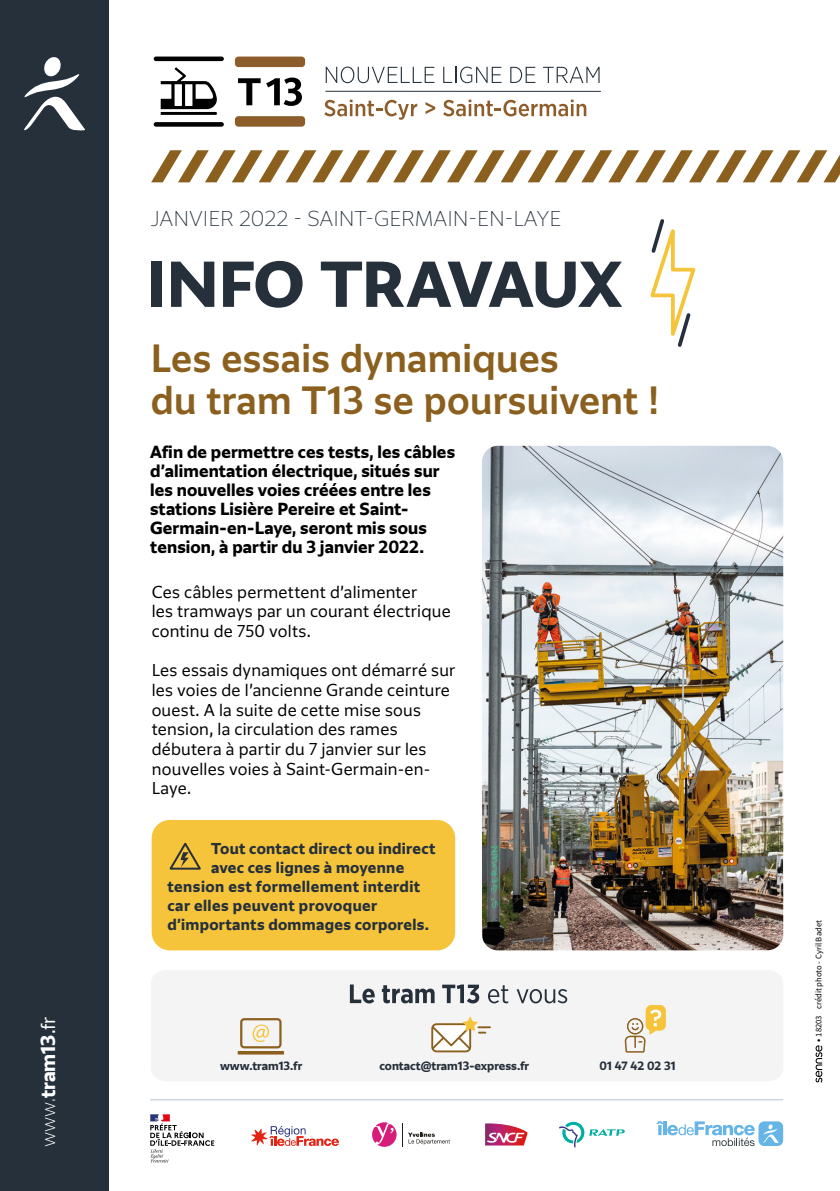
<style>
.page{position:relative;width:840px;height:1191px;background:#fff}
.page>*{position:absolute;margin:0;border:0;box-sizing:border-box;transform-origin:0 0}
.t1{font:700 60px "Grand Paris";letter-spacing:-.015em;color:#25303b}
.t2{font:500 36px/42px "Grand Paris";letter-spacing:.01em;color:#8b601e}
.t3{font:100 20px "Grand Paris";color:#25303b}
.t4{font:700 18.6px "Grand Paris";color:#fff}
.t5{font:300 16px/19.6px "Grand Paris";letter-spacing:.015em;color:#000}
.t6{font:700 16px/19px "Grand Paris";letter-spacing:.005em;color:#000}
.t7{font:700 14.4px "Grand Paris";letter-spacing:.025em;color:#25303b}
.t8{font:700 11px "Grand Paris";color:#25303b}
.t9{font:8.6px "Source Sans Pro";color:#000}
.s1{font-weight:100}
.s2{font-weight:300}
.s3{font-weight:600;font-size:9.8px}
</style>
<div class="page">
<div style="left:0;top:0;width:109px;height:1191px;background:#25303b"></div>
<hr style="left:150px;top:1099px;width:632px;height:1px;background:#b9c4ce">
<svg style="left:24px;top:57px;width:61px;height:74px"></svg>
<svg style="left:151px;top:150px;width:688px;height:32px"></svg>
<svg style="left:402px;top:1123px;width:47px;height:23px"></svg>
<svg style="left:372px;top:1122px;width:24px;height:24px"></svg>
<svg style="left:485px;top:1123px;width:42px;height:22px"></svg>
<svg style="left:559px;top:1121px;width:65px;height:26px"></svg>
<svg style="left:656px;top:1121px;width:98px;height:25px"></svg>
<div style="left:758px;top:1121px;width:24px;height:25px;background:#65b5e6;border-radius:6px"></div>
<svg style="left:763px;top:1124px;width:15px;height:19px"></svg>
<svg style="left:251px;top:1126px;width:88px;height:20px"></svg>
<svg style="left:150px;top:1114px;width:64px;height:48px"></svg>
<hr style="left:154px;top:57px;width:70px;height:4px;background:#000;border-radius:2px">
<div style="left:154px;top:122px;width:70px;height:5px;background:#000;border-radius:2px"></div>
<svg style="left:161px;top:67px;width:56px;height:48px"></svg>
<svg style="left:238px;top:78px;width:22px;height:27px"></svg>
<svg style="left:266px;top:78px;width:36px;height:28px"></svg>
<div style="left:235px;top:57px;width:70px;height:10px;background:#8d5e2b;border-radius:4px"></div>
<div style="left:235px;top:116px;width:70px;height:11px;background:#8d5e2b;border-radius:4px"></div>
<svg style="left:324px;top:100px;width:93px;height:20px"></svg>
<svg style="left:425px;top:102px;width:10px;height:12px"></svg>
<svg style="left:443px;top:100px;width:143px;height:16px"></svg>
<svg style="left:325px;top:67px;width:109px;height:16px"></svg>
<svg style="left:443px;top:67px;width:58px;height:16px"></svg>
<svg style="left:510px;top:67px;width:25px;height:16px"></svg>
<svg style="left:543px;top:67px;width:56px;height:16px"></svg>
<hr style="left:325px;top:91px;width:275px;height:1px;background:#25303b">
<div style="left:151px;top:970px;width:631px;height:111px;background:#f5f4f4;border-radius:14px"></div>
<svg style="left:349px;top:984px;width:25px;height:19px"></svg>
<svg style="left:381px;top:985px;width:53px;height:18px"></svg>
<svg style="left:442px;top:984px;width:37px;height:19px"></svg>
<svg style="left:488px;top:985px;width:20px;height:18px"></svg>
<svg style="left:516px;top:989px;width:51px;height:14px"></svg>
<svg style="left:624px;top:1005px;width:41px;height:48px"></svg>
<div style="left:431px;top:1023px;width:40px;height:29px;border:2px solid #8b601e;border-radius:4px"></div>
<svg style="left:431px;top:1016px;width:59px;height:35px"></svg>
<div style="left:240px;top:1018px;width:41px;height:30px;border:2px solid #8b601e;border-radius:3px"></div>
<hr style="left:237px;top:1051px;width:47px;height:3px;background:#8b601e">
<svg style="left:252px;top:1024px;width:17px;height:18px"></svg>
<img style="left:482px;top:446px;width:300px;height:504px">
<div style="left:152px;top:820px;width:303px;height:130px;background:#f6c43b;border-radius:18px"></div>
<svg style="left:169px;top:842px;width:32px;height:28px"></svg>
<svg style="left:815px;top:1045px;width:6px;height:37px"></svg>
<svg style="left:650px;top:219px;width:46px;height:128px"></svg>
<p class="t4" style="left:36px;top:1147px;width:132px;rotate:-90deg"><span class="s1">www.</span>tram13<span class="s2">.fr</span></p>
<p class="t3" style="left:151px;top:206px;width:412px">JANVIER 2022 - SAINT-GERMAIN-EN-LAYE</p>
<h1 class="t1" style="left:147px;top:244px;width:476px">INFO TRAVAUX</h1>
<h2 class="t2" style="left:151px;top:336px;width:509px">Les essais dynamiques<br>du tram T13 se poursuivent !</h2>
<p class="t6" style="left:150px;top:442px;width:306px">Afin de permettre ces tests, les câbles d’alimentation électrique, situés sur les nouvelles voies créées entre les stations Lisière Pereire et Saint-Germain-en-Laye, seront mis sous tension, à partir du 3 janvier 2022.</p>
<p class="t5" style="left:152px;top:581px;width:300px">Ces câbles permettent d’alimenter<br>les tramways par un courant électrique continu de 750 volts.</p>
<p class="t5" style="left:152px;top:660px;width:305px">Les essais dynamiques ont démarré sur les voies de l’ancienne Grande ceinture ouest. A la suite de cette mise sous tension, la circulation des rames débutera à partir du 7 janvier sur les nouvelles voies à Saint-Germain-en-<br>Laye.</p>
<p class="t7" style="left:211px;top:839px;width:226px">Tout contact direct ou indirect</p>
<p class="t7" style="left:211px;top:858px;width:195px">avec ces lignes à moyenne</p>
<p class="t7" style="left:167px;top:877px;width:254px">tension est formellement interdit</p>
<p class="t7" style="left:167px;top:896px;width:211px">car elles peuvent provoquer</p>
<p class="t7" style="left:167px;top:915px;width:263px">d’importants dommages corporels.</p>
<p class="t9" style="left:812px;top:1042px;width:123px;rotate:-90deg"><span class="s3">•</span> 18203 crédit photo - Cyril Badet</p>
<p class="t8" style="left:220px;top:1059px;width:84px">www.tram13.fr</p>
<p class="t8" style="left:379px;top:1059px;width:151px">contact@tram13-express.fr</p>
<p class="t8" style="left:599px;top:1059px;width:77px">01 47 42 02 31</p>
</div>
